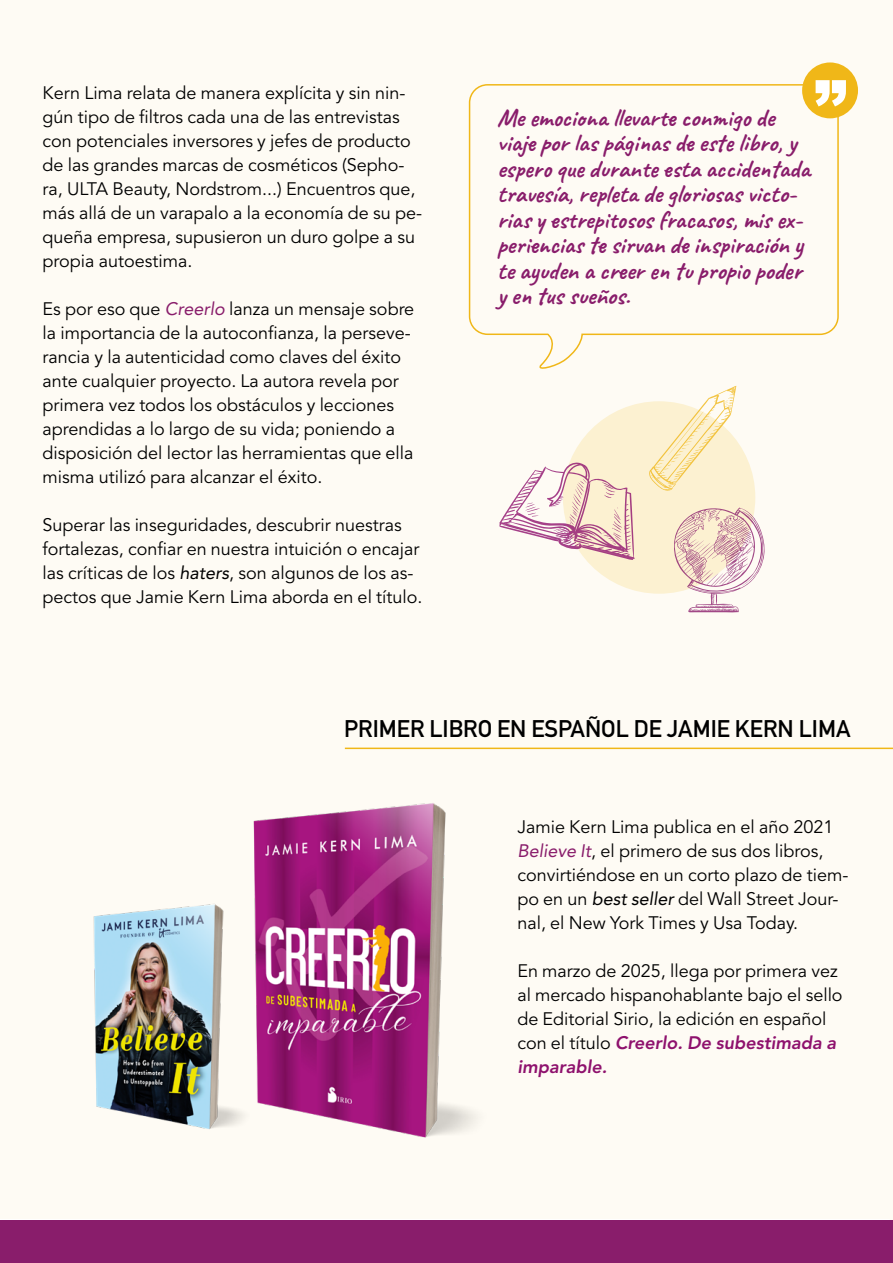
<style>
.page{position:relative;width:893px;height:1263px;background:#fefbf4}
.page>*{position:absolute;margin:0;border:0;box-sizing:border-box;transform-origin:0 0}
.t1{font:900 66px "Arial";color:#fff}
.t2{font:25.5px/25.5px "Caveat";color:#891d6b}
.t3{font:700 23.7px "DIN Alternate";color:#000}
.t4{font:18px/24px "Avenir LT Std";color:#000}
.s1{font-style:italic;color:#891d6b}
.s2{font-style:italic}
.s3{font-weight:800;font-style:italic;color:#8e116d}
</style>
<div class="page">
<hr style="left:0;top:1219px;width:890px;height:3px;background:#fff">
<div style="left:0;top:1220px;width:893px;height:42px;background:#891d6b"></div>
<hr style="left:345px;top:748px;width:548px;height:1px;background:#f0b718">
<img style="left:253px;top:803px;width:223px;height:335px">
<svg style="left:468px;top:84px;width:371px;height:285px"></svg>
<div style="left:802px;top:62px;width:56px;height:56px;background:#f0b718;border-radius:50%"></div>
<div style="left:563px;top:401px;width:192px;height:193px;background:#fcf1d1;border-radius:50%"></div>
<svg style="left:499px;top:462px;width:136px;height:98px"></svg>
<svg style="left:674px;top:507px;width:91px;height:106px"></svg>
<svg style="left:649px;top:386px;width:87px;height:105px"></svg>
<img style="left:93px;top:881px;width:198px;height:257px">
<p class="t4" style="left:43px;top:81px;width:381px">Kern Lima relata de manera explícita y sin nin&shy;gún tipo de filtros cada una de las entrevistas con potenciales inversores y jefes de producto de las grandes marcas de cosméticos (Sepho&shy;ra, ULTA Beauty, Nordstrom...) Encuentros que, más allá de un varapalo a la economía de su pe&shy;queña empresa, supusieron un duro golpe a su propia autoestima.</p>
<p class="t4" style="left:43px;top:297px;width:373px">Es por eso que <span class="s1">Creerlo</span> lanza un mensaje sobre la importancia de la autoconfianza, la perseve&shy;rancia y la autenticidad como claves del éxito ante cualquier proyecto. La autora revela por primera vez todos los obstáculos y lecciones aprendidas a lo largo de su vida; poniendo a disposición del lector las herramientas que ella misma utilizó para alcanzar el éxito.</p>
<p class="t4" style="left:43px;top:513px;width:381px">Superar las inseguridades, descubrir nuestras fortalezas, confiar en nuestra intuición o encajar las críticas de los <span class="s2">haters</span>, son algunos de los as&shy;pectos que Jamie Kern Lima aborda en el título.</p>
<h1 class="t1" style="left:848px;top:130px;width:34px;rotate:-180deg">“</h1>
<p class="t2" style="left:497px;top:104px;width:315px">Me emociona llevarte conmigo de viaje por las páginas de este libro, y espero que durante esta accidentada travesía, repleta de gloriosas victo&shy;rias y estrepitosos fracasos, mis ex&shy;periencias te sirvan de inspiración y te ayuden a creer en tu propio poder y en tus sueños.</p>
<h3 class="t3" style="left:344px;top:711px;width:508px">PRIMER LIBRO EN ESPAÑOL DE JAMIE KERN LIMA</h3>
<p class="t4" style="left:517px;top:815px;width:333px">Jamie Kern Lima publica en el año 2021<br><span class="s1">Believe It</span>, el primero de sus dos libros, convirtiéndose en un corto plazo de tiem&shy;po en un <span class="s2">best seller</span> del Wall Street Jour&shy;nal, el New York Times y Usa Today.</p>
<p class="t4" style="left:517px;top:959px;width:327px">En marzo de 2025, llega por primera vez al mercado hispanohablante bajo el sello de Editorial Sirio, la edición en español con el título <span class="s3">Creerlo. De subestimada a imparable.</span></p>
</div>
